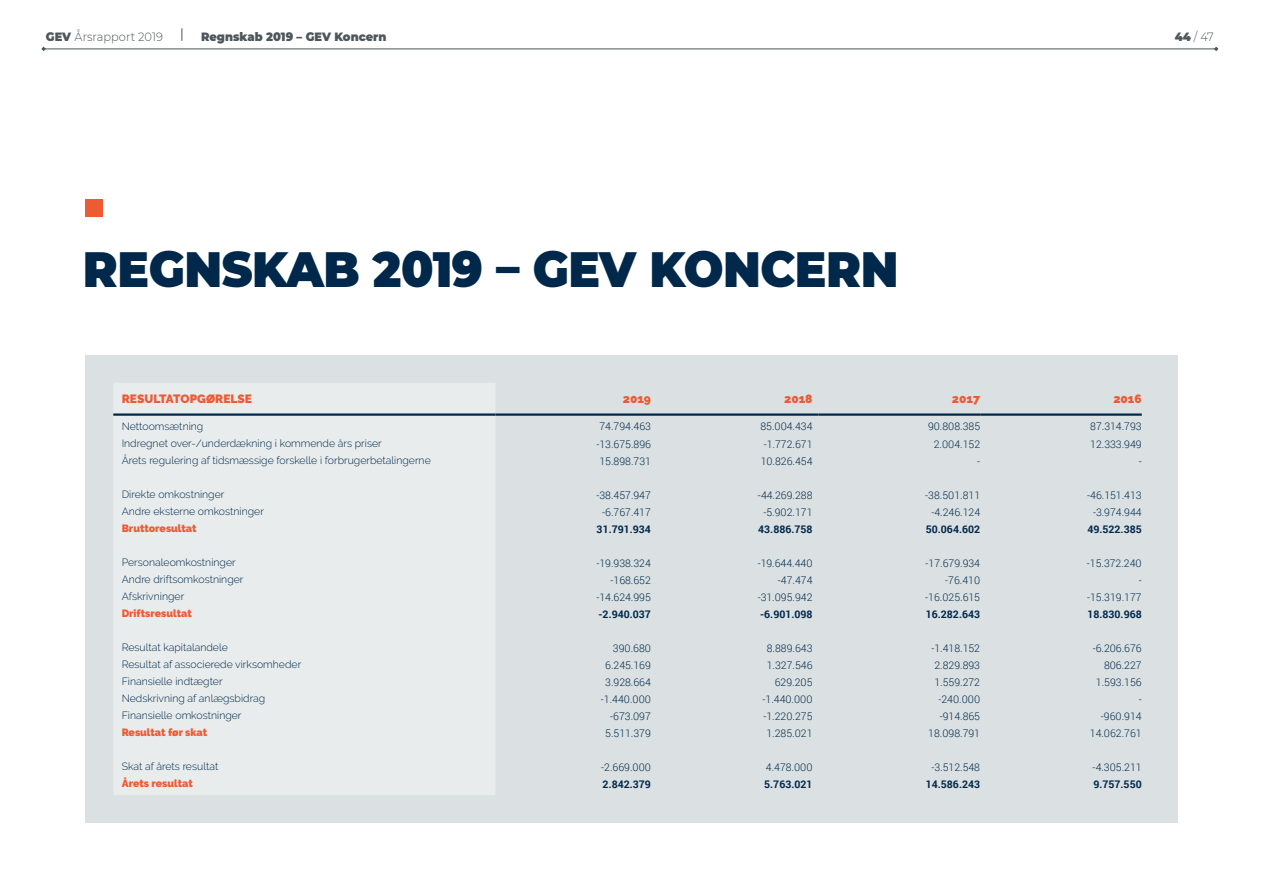
<style>
.page{position:relative;width:1263px;height:893px;background:#fff}
.page>*{position:absolute;margin:0;border:0;box-sizing:border-box;transform-origin:0 0}
.t1{font:900 49.5px "Montserrat";letter-spacing:-.01em;color:#00284b;scale:.95 1}
.t2{font:900 12px "Raleway";color:#ed5b34}
.t3{font:900 12px "Montserrat";color:#4c565b;scale:.95 1}
.t4{font:300 12px "Montserrat";color:#4c565b;scale:.95 1}
.t5{font:300 10.5px "Roboto";color:#00284b}
.t6{font:300 10.5px "Raleway";color:#00284b}
.t7{font:700 10.5px "Roboto";color:#00284b}
.t8{font:900 10.5px "Raleway";color:#ed5b34}
.s1{font-weight:900}
</style>
<div class="page">
<div style="left:85px;top:200px;width:18px;height:17px;background:#ed5b34"></div>
<div style="left:85px;top:355px;width:1093px;height:468px;background:#dbe1e2"></div>
<div style="left:114px;top:383px;width:381px;height:412px;background:#e8ecec"></div>
<hr style="left:113px;top:413px;width:382px;height:3px;background:#00284b">
<hr style="left:495px;top:413px;width:162px;height:3px;background:#00284b">
<hr style="left:657px;top:413px;width:162px;height:3px;background:#00284b">
<hr style="left:819px;top:413px;width:161px;height:3px;background:#00284b">
<hr style="left:980px;top:413px;width:162px;height:3px;background:#00284b">
<hr style="left:43px;top:49px;width:1173px;height:1px;background:#4c565b">
<svg style="left:41px;top:47px;width:5px;height:4px"></svg>
<svg style="left:1214px;top:47px;width:4px;height:4px"></svg>
<svg style="left:182px;top:28px;width:1px;height:13px"></svg>
<p class="t4" style="left:46px;top:29px;width:125px"><span class="s1">GEV</span> Årsrapport 2019</p>
<p class="t3" style="left:201px;top:28px;width:197px">Regnskab 2019 – GEV Koncern</p>
<p class="t4" style="left:1175px;top:29px;width:43px"><span class="s1">44</span> / 47</p>
<h1 class="t1" style="left:83px;top:232px;width:860px">REGNSKAB 2019 – GEV KONCERN</h1>
<p class="t2" style="left:122px;top:392px;width:132px">RESULTATOPGØRELSE</p>
<p class="t2" style="left:623px;top:392px;width:30px">2019</p>
<p class="t2" style="left:784px;top:392px;width:30px">2018</p>
<p class="t2" style="left:952px;top:392px;width:30px">2017</p>
<p class="t2" style="left:1113px;top:392px;width:30px">2016</p>
<p class="t6" style="left:122px;top:420px;width:83px">Nettoomsætning</p>
<p class="t5" style="left:599px;top:419px;width:53px">74.794.463</p>
<p class="t5" style="left:760px;top:419px;width:54px">85.004.434</p>
<p class="t5" style="left:928px;top:419px;width:54px">90.808.385</p>
<p class="t5" style="left:1090px;top:419px;width:53px">87.314.793</p>
<p class="t6" style="left:122px;top:437px;width:261px">Indregnet over-/underdækning i kommende års priser</p>
<p class="t5" style="left:596px;top:437px;width:56px">-13.675.896</p>
<p class="t5" style="left:764px;top:437px;width:50px">-1.772.671</p>
<p class="t5" style="left:934px;top:437px;width:48px">2.004.152</p>
<p class="t5" style="left:1090px;top:437px;width:53px">12.333.949</p>
<p class="t6" style="left:122px;top:454px;width:310px">Årets regulering af tidsmæssige forskelle i forbrugerbetalingerne</p>
<p class="t5" style="left:599px;top:454px;width:53px">15.898.731</p>
<p class="t5" style="left:761px;top:454px;width:53px">10.826.454</p>
<p class="t5" style="left:977px;top:454px;width:5px">-</p>
<p class="t5" style="left:1139px;top:454px;width:5px">-</p>
<p class="t6" style="left:122px;top:488px;width:104px">Direkte omkostninger</p>
<p class="t5" style="left:596px;top:488px;width:56px">-38.457.947</p>
<p class="t5" style="left:758px;top:488px;width:56px">-44.269.288</p>
<p class="t5" style="left:925px;top:488px;width:56px">-38.501.811</p>
<p class="t5" style="left:1087px;top:488px;width:56px">-46.151.413</p>
<p class="t6" style="left:122px;top:505px;width:144px">Andre eksterne omkostninger</p>
<p class="t5" style="left:602px;top:505px;width:50px">-6.767.417</p>
<p class="t5" style="left:763px;top:505px;width:51px">-5.902.171</p>
<p class="t5" style="left:931px;top:505px;width:50px">-4.246.124</p>
<p class="t5" style="left:1093px;top:505px;width:50px">-3.974.944</p>
<p class="t8" style="left:122px;top:522px;width:76px">Bruttoresultat</p>
<p class="t7" style="left:597px;top:522px;width:56px">31.791.934</p>
<p class="t7" style="left:758px;top:522px;width:56px">43.886.758</p>
<p class="t7" style="left:926px;top:522px;width:56px">50.064.602</p>
<p class="t7" style="left:1087px;top:522px;width:56px">49.522.385</p>
<p class="t6" style="left:122px;top:556px;width:115px">Personaleomkostninger</p>
<p class="t5" style="left:596px;top:556px;width:56px">-19.938.324</p>
<p class="t5" style="left:758px;top:556px;width:56px">-19.644.440</p>
<p class="t5" style="left:925px;top:556px;width:56px">-17.679.934</p>
<p class="t5" style="left:1087px;top:556px;width:56px">-15.372.240</p>
<p class="t6" style="left:122px;top:573px;width:123px">Andre driftsomkostninger</p>
<p class="t5" style="left:610px;top:573px;width:42px">-168.652</p>
<p class="t5" style="left:778px;top:573px;width:36px">-47.474</p>
<p class="t5" style="left:945px;top:573px;width:36px">-76.410</p>
<p class="t5" style="left:1139px;top:573px;width:5px">-</p>
<p class="t6" style="left:122px;top:590px;width:64px">Afskrivninger</p>
<p class="t5" style="left:596px;top:590px;width:56px">-14.624.995</p>
<p class="t5" style="left:758px;top:590px;width:56px">-31.095.942</p>
<p class="t5" style="left:925px;top:590px;width:56px">-16.025.615</p>
<p class="t5" style="left:1087px;top:590px;width:56px">-15.319.177</p>
<p class="t8" style="left:122px;top:607px;width:72px">Driftsresultat</p>
<p class="t7" style="left:598px;top:607px;width:54px">-2.940.037</p>
<p class="t7" style="left:760px;top:607px;width:54px">-6.901.098</p>
<p class="t7" style="left:926px;top:607px;width:56px">16.282.643</p>
<p class="t7" style="left:1087px;top:607px;width:56px">18.830.968</p>
<p class="t6" style="left:122px;top:641px;width:108px">Resultat kapitalandele</p>
<p class="t5" style="left:613px;top:641px;width:40px">390.680</p>
<p class="t5" style="left:767px;top:641px;width:47px">8.889.643</p>
<p class="t5" style="left:931px;top:641px;width:50px">-1.418.152</p>
<p class="t5" style="left:1093px;top:641px;width:51px">-6.206.676</p>
<p class="t6" style="left:122px;top:658px;width:181px">Resultat af associerede virksomheder</p>
<p class="t5" style="left:605px;top:658px;width:47px">6.245.169</p>
<p class="t5" style="left:767px;top:658px;width:47px">1.327.546</p>
<p class="t5" style="left:934px;top:658px;width:47px">2.829.893</p>
<p class="t5" style="left:1104px;top:658px;width:39px">806.227</p>
<p class="t6" style="left:122px;top:675px;width:102px">Finansielle indtægter</p>
<p class="t5" style="left:605px;top:675px;width:47px">3.928.664</p>
<p class="t5" style="left:775px;top:675px;width:39px">629.205</p>
<p class="t5" style="left:934px;top:675px;width:47px">1.559.272</p>
<p class="t5" style="left:1096px;top:675px;width:47px">1.593.156</p>
<p class="t6" style="left:122px;top:692px;width:145px">Nedskrivning af anlægsbidrag</p>
<p class="t5" style="left:601px;top:692px;width:51px">-1.440.000</p>
<p class="t5" style="left:762px;top:692px;width:51px">-1.440.000</p>
<p class="t5" style="left:938px;top:692px;width:43px">-240.000</p>
<p class="t5" style="left:1139px;top:692px;width:5px">-</p>
<p class="t6" style="left:122px;top:709px;width:121px">Finansielle omkostninger</p>
<p class="t5" style="left:610px;top:709px;width:42px">-673.097</p>
<p class="t5" style="left:763px;top:709px;width:51px">-1.220.275</p>
<p class="t5" style="left:940px;top:709px;width:42px">-914.865</p>
<p class="t5" style="left:1101px;top:709px;width:42px">-960.914</p>
<p class="t8" style="left:122px;top:727px;width:87px">Resultat før skat</p>
<p class="t5" style="left:605px;top:726px;width:47px">5.511.379</p>
<p class="t5" style="left:766px;top:726px;width:48px">1.285.021</p>
<p class="t5" style="left:928px;top:726px;width:53px">18.098.791</p>
<p class="t5" style="left:1090px;top:726px;width:53px">14.062.761</p>
<p class="t6" style="left:122px;top:761px;width:98px">Skat af årets resultat</p>
<p class="t5" style="left:601px;top:760px;width:51px">-2.669.000</p>
<p class="t5" style="left:766px;top:760px;width:48px">4.478.000</p>
<p class="t5" style="left:931px;top:760px;width:50px">-3.512.548</p>
<p class="t5" style="left:1093px;top:760px;width:51px">-4.305.211</p>
<p class="t8" style="left:122px;top:777px;width:73px">Årets resultat</p>
<p class="t7" style="left:603px;top:777px;width:50px">2.842.379</p>
<p class="t7" style="left:764px;top:777px;width:50px">5.763.021</p>
<p class="t7" style="left:926px;top:777px;width:56px">14.586.243</p>
<p class="t7" style="left:1093px;top:777px;width:50px">9.757.550</p>
</div>
